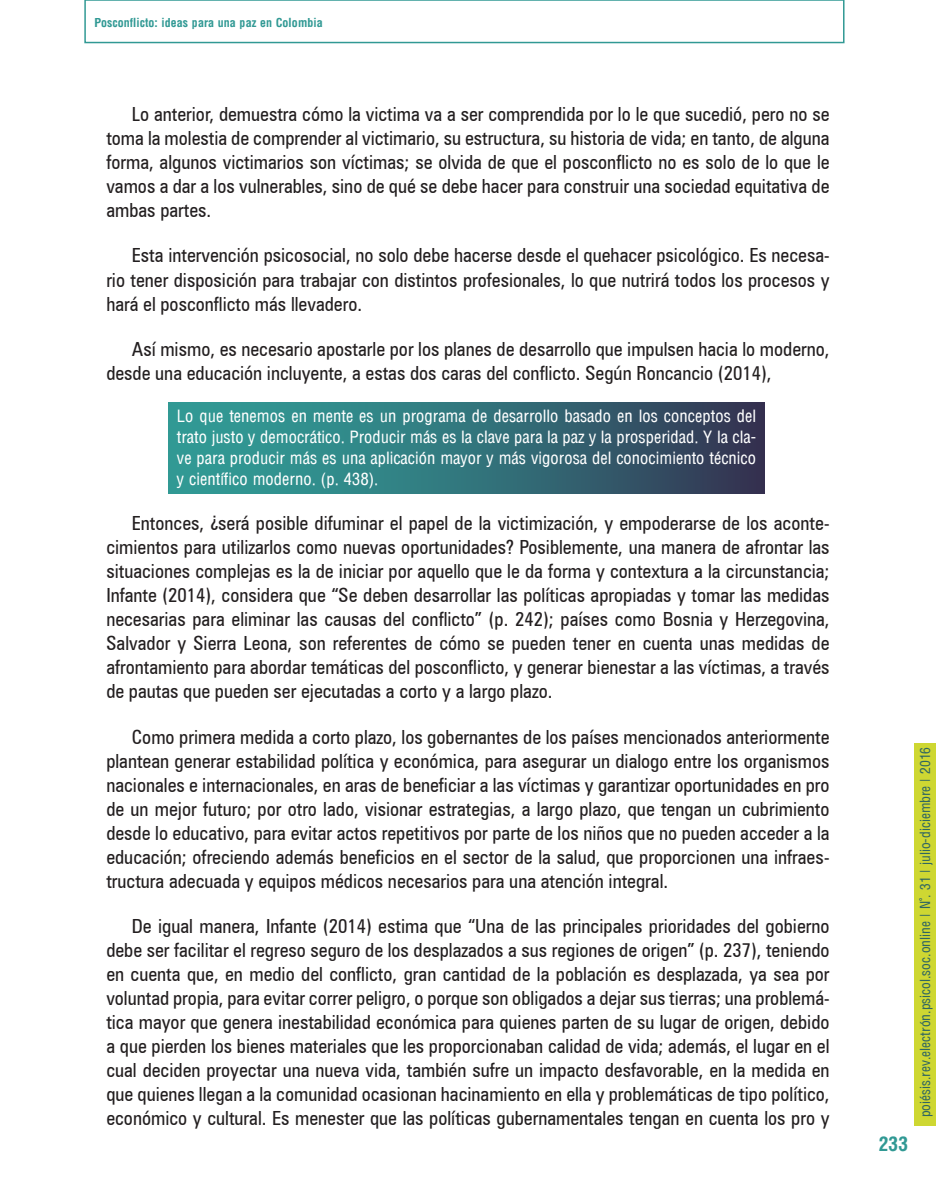
<style>
.page{position:relative;width:936px;height:1191px;background:#fff}
.page>*{position:absolute;margin:0;border:0;box-sizing:border-box;transform-origin:0 0}
.t1{font:condensed 19.5px/24px "Zurich BT";color:#231f20;text-align:justify}
.t2{font:700 condensed 19.5px "Arena";color:#319994}
.t3{font:16.5px/21px "Arena Condensed";color:#fff;text-align:justify}
.t4{font:13.5px "Arena Condensed";color:#306662}
.t5{font:700 condensed 12px "Arena";color:#319994}
</style>
<div class="page">
<div style="left:914px;top:743px;width:21px;height:383px;background:#ced732"></div>
<div style="left:84px;top:0;width:760px;height:43px;border:2px solid #319994"></div>
<div style="left:168px;top:402px;width:596px;height:91px;background:linear-gradient(to right,#30a79d,#343a56)"></div>
<p class="t5" style="left:94px;top:15px;width:230px">Posconflicto: ideas para una paz en Colombia</p>
<p class="t1" style="left:106px;top:102px;width:724px;text-indent:26px">Lo anterior, demuestra cómo la victima va a ser comprendida por lo le que sucedió, pero no se toma la molestia de comprender al victimario, su estructura, su historia de vida; en tanto, de alguna forma, algunos victimarios son víctimas; se olvida de que el posconflicto no es solo de lo que le vamos a dar a los vulnerables, sino de qué se debe hacer para construir una sociedad equitativa de ambas partes.</p>
<p class="t1" style="left:106px;top:243px;width:724px;text-indent:26px">Esta intervención psicosocial, no solo debe hacerse desde el quehacer psicológico. Es necesa&shy;rio tener disposición para trabajar con distintos profesionales, lo que nutrirá todos los procesos y hará el posconflicto más llevadero.</p>
<p class="t1" style="left:106px;top:337px;width:724px;text-indent:26px">Así mismo, es necesario apostarle por los planes de desarrollo que impulsen hacia lo moderno, desde una educación incluyente, a estas dos caras del conflicto. Según Roncancio (2014),</p>
<p class="t3" style="left:177px;top:406px;width:581px">Lo que tenemos en mente es un programa de desarrollo basado en los conceptos del trato justo y democrático. Producir más es la clave para la paz y la prosperidad. Y la cla&shy;ve para producir más es una aplicación mayor y más vigorosa del conocimiento técnico y científico moderno. (p. 438).</p>
<p class="t1" style="left:106px;top:511px;width:724px;text-indent:26px">Entonces, ¿será posible difuminar el papel de la victimización, y empoderarse de los aconte&shy;cimientos para utilizarlos como nuevas oportunidades? Posiblemente, una manera de afrontar las situaciones complejas es la de iniciar por aquello que le da forma y contextura a la circunstancia; Infante (2014), considera que “Se deben desarrollar las políticas apropiadas y tomar las medidas necesarias para eliminar las causas del conflicto” (p. 242); países como Bosnia y Herzegovina, Salvador y Sierra Leona, son referentes de cómo se pueden tener en cuenta unas medidas de afrontamiento para abordar temáticas del posconflicto, y generar bienestar a las víctimas, a través de pautas que pueden ser ejecutadas a corto y a largo plazo.</p>
<p class="t1" style="left:106px;top:724px;width:724px;text-indent:26px">Como primera medida a corto plazo, los gobernantes de los países mencionados anteriormente plantean generar estabilidad política y económica, para asegurar un dialogo entre los organismos nacionales e internacionales, en aras de beneficiar a las víctimas y garantizar oportunidades en pro de un mejor futuro; por otro lado, visionar estrategias, a largo plazo, que tengan un cubrimiento desde lo educativo, para evitar actos repetitivos por parte de los niños que no pueden acceder a la educación; ofreciendo además beneficios en el sector de la salud, que proporcionen una infraes&shy;tructura adecuada y equipos médicos necesarios para una atención integral.</p>
<p class="t1" style="left:106px;top:914px;width:724px;text-indent:26px">De igual manera, Infante (2014) estima que “Una de las principales prioridades del gobierno debe ser facilitar el regreso seguro de los desplazados a sus regiones de origen” (p. 237), teniendo en cuenta que, en medio del conflicto, gran cantidad de la población es desplazada, ya sea por voluntad propia, para evitar correr peligro, o porque son obligados a dejar sus tierras; una problemá&shy;tica mayor que genera inestabilidad económica para quienes parten de su lugar de origen, debido a que pierden los bienes materiales que les proporcionaban calidad de vida; además, el lugar en el cual deciden proyectar una nueva vida, también sufre un impacto desfavorable, en la medida en que quienes llegan a la comunidad ocasionan hacinamiento en ella y problemáticas de tipo político, económico y cultural. Es menester que las políticas gubernamentales tengan en cuenta los pro y</p>
<p class="t2" style="left:878px;top:1132px;width:31px">233</p>
<p class="t4" style="left:917px;top:1117px;width:372px;rotate:-90deg">poiésis.rev.electrón.psicol.soc.online | N°. 31 | julio-diciembre | 2016</p>
</div>
